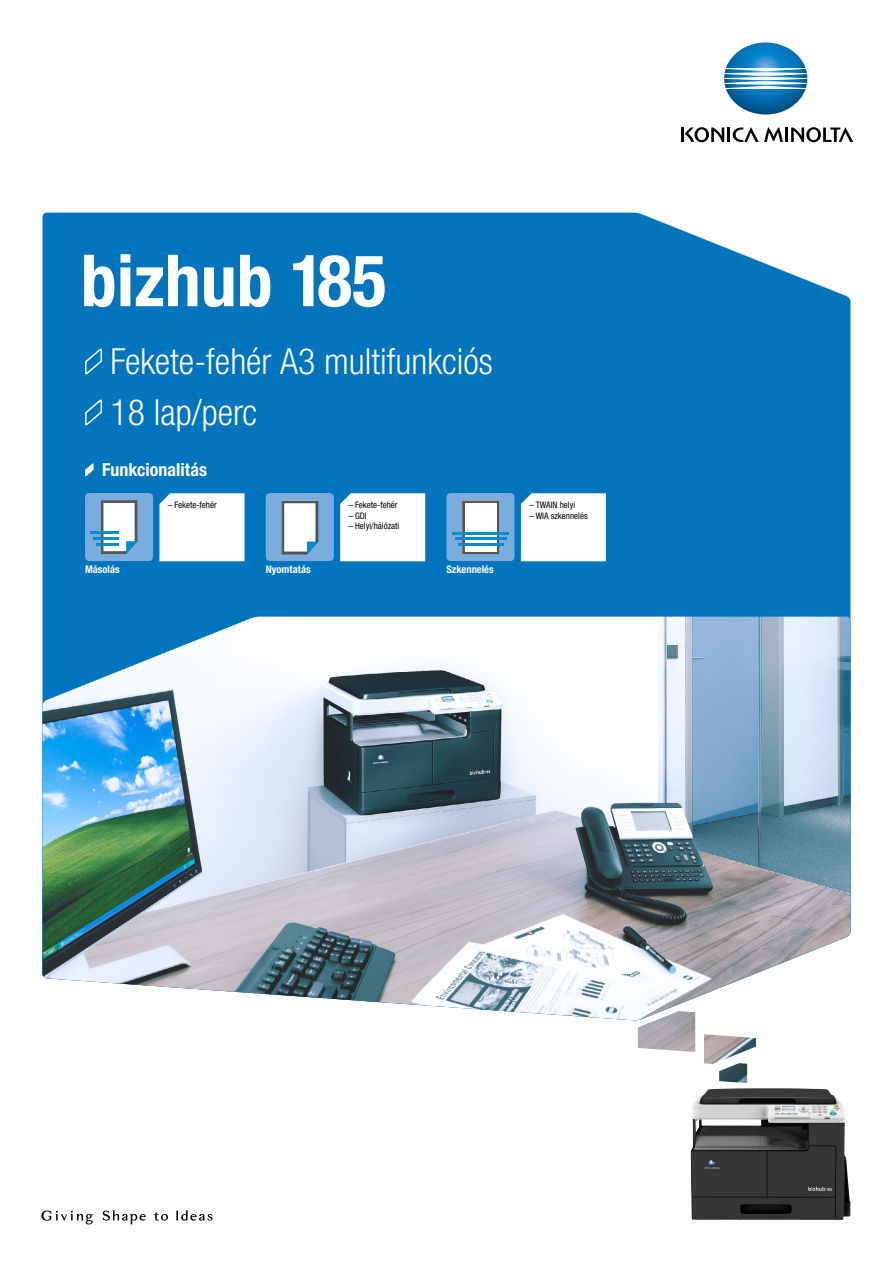
<style>
.page{position:relative;width:893px;height:1263px;background:#fff}
.page>*{position:absolute;margin:0;border:0;box-sizing:border-box;transform-origin:0 0}
.t1{font:700 condensed 72px "Helvetica Neue LTW1 G";color:#fff}
.t2{font:300 condensed 36px/51px "Helvetica Neue LTW1 G";color:#fff}
.t3{font:700 condensed 18px "Helvetica Neue LTW1 G";color:#fff}
.t4{font:700 condensed 10.5px "Helvetica Neue LTW1 G";color:#fff}
.t5{font:condensed 9px "Helvetica Neue LTW1 G";color:#000}
</style>
<div class="page">
<div style="left:43px;top:213px;width:807px;height:404px;background:#0075be"></div>
<img style="left:724px;top:42px;width:83px;height:73px">
<hr style="left:785px;top:128px;width:3px;height:14px;background:#000">
<svg style="left:791px;top:127px;width:62px;height:15px"></svg>
<svg style="left:681px;top:127px;width:102px;height:15px"></svg>
<svg style="left:103px;top:1210px;width:43px;height:14px"></svg>
<svg style="left:176px;top:1210px;width:37px;height:10px"></svg>
<svg style="left:41px;top:1210px;width:52px;height:14px"></svg>
<svg style="left:154px;top:1212px;width:14px;height:9px"></svg>
<svg style="left:84px;top:348px;width:19px;height:28px"></svg>
<svg style="left:84px;top:399px;width:19px;height:28px"></svg>
<svg style="left:84px;top:461px;width:10px;height:17px"></svg>
<img style="left:638px;top:1020px;width:118px;height:63px">
<img style="left:43px;top:617px;width:807px;height:403px">
<svg style="left:159px;top:493px;width:85px;height:68px"></svg>
<div style="left:266px;top:493px;width:68px;height:68px;background:#7aadde;border-radius:4px"></div>
<div style="left:446px;top:493px;width:68px;height:68px;background:#7aadde;border-radius:4px"></div>
<svg style="left:281px;top:501px;width:38px;height:54px"></svg>
<svg style="left:281px;top:500px;width:37px;height:54px"></svg>
<div style="left:85px;top:493px;width:68px;height:68px;background:#7aadde;border-radius:4px"></div>
<svg style="left:100px;top:501px;width:1px;height:53px"></svg>
<svg style="left:101px;top:500px;width:37px;height:54px"></svg>
<hr style="left:96px;top:543px;width:23px;height:2px;background:#008ccd">
<hr style="left:94px;top:537px;width:25px;height:3px;background:#008ccd">
<hr style="left:91px;top:531px;width:28px;height:3px;background:#008ccd">
<div style="left:461px;top:500px;width:39px;height:55px;background:linear-gradient(to right,#565657,#555656)"></div>
<div style="left:465px;top:503px;width:31px;height:48px;background:#fff"></div>
<hr style="left:458px;top:543px;width:45px;height:3px;background:#008ccd">
<hr style="left:455px;top:537px;width:51px;height:3px;background:#008ccd">
<hr style="left:452px;top:532px;width:57px;height:2px;background:#008ccd">
<svg style="left:340px;top:493px;width:85px;height:68px"></svg>
<svg style="left:521px;top:493px;width:85px;height:68px"></svg>
<img style="left:690px;top:1088px;width:94px;height:132px">
<h1 class="t1" style="left:81px;top:237px;width:307px">bizhub 185</h1>
<h2 class="t2" style="left:111px;top:336px;width:384px">Fekete-fehér A3 multifunkciós<br>18 lap/perc</h2>
<h3 class="t3" style="left:102px;top:459px;width:107px">Funkcionalitás</h3>
<p class="t5" style="left:168px;top:500px;width:50px">– Fekete-fehér</p>
<p class="t5" style="left:349px;top:500px;width:50px">– Fekete-fehér</p>
<p class="t5" style="left:349px;top:510px;width:20px">– GDI</p>
<p class="t5" style="left:349px;top:521px;width:52px">– Helyi/hálózati</p>
<p class="t4" style="left:85px;top:563px;width:36px">Másolás</p>
<p class="t4" style="left:446px;top:563px;width:49px">Szkennelés</p>
<p class="t4" style="left:266px;top:563px;width:46px">Nyomtatás</p>
<p class="t5" style="left:529px;top:500px;width:47px">– TWAIN helyi</p>
<p class="t5" style="left:529px;top:510px;width:60px">– WIA szkennelés</p>
</div>
